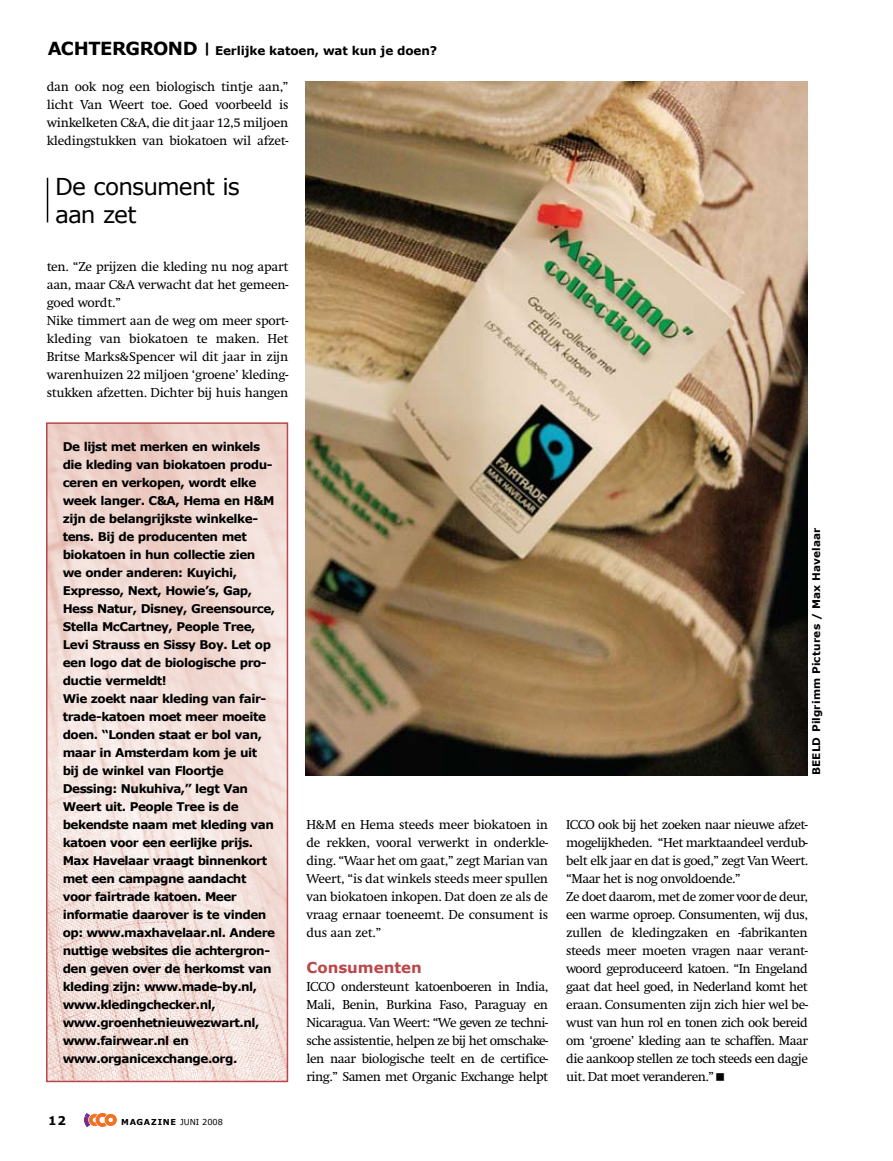
<style>
.page{position:relative;width:893px;height:1161px;background:#fff}
.page>*{position:absolute;margin:0;border:0;box-sizing:border-box;transform-origin:0 0}
.t1{font:23.25px/27.9px "Verdana";letter-spacing:-.035em;color:#000}
.t2{font:700 15px "Verdana";color:#bb474a}
.t3{font:13.5px/18px "Swift EF";letter-spacing:-.04em;color:#000;text-align:justify}
.t4{font:13.5px/18px "Swift EF";letter-spacing:-.02em;color:#000}
.t5{font:700 12px/18px "Verdana";letter-spacing:-.04em;color:#000}
.t6{font:700 12px "Verdana";letter-spacing:-.01em;color:#000}
.t7{font:700 10.5px "Verdana";letter-spacing:.015em;color:#000}
.t8{font:700 8.25px "Verdana";letter-spacing:.085em;color:#000}
.s1{font-size:18px}
.s2{font-weight:400}
</style>
<div class="page">
<svg style="left:85px;top:1113px;width:31px;height:13px"></svg>
<img style="left:49px;top:425px;width:236px;height:654px">
<div style="left:46px;top:422px;width:242px;height:660px;border:2px solid #bb474a"></div>
<hr style="left:47px;top:178px;width:1px;height:44px;background:#000">
<img style="left:305px;top:82px;width:503px;height:693px">
<p class="t6" style="left:48px;top:43px;width:391px"><span class="s1">ACHTERGROND</span> <sup>|</sup> Eerlijke katoen, wat kun je doen?</p>
<p class="t3" style="left:47px;top:78px;width:243px">dan ook nog een biologisch tintje aan,” licht Van Weert toe. Goed voorbeeld is winkelketen C&amp;A, die dit jaar 12,5 miljoen kledingstukken van biokatoen wil afzet-</p>
<h1 class="t1" style="left:55px;top:173px;width:187px">De consument is aan zet</h1>
<p class="t4" style="left:47px;top:258px;width:243px">ten. “Ze prijzen die kleding nu nog apart aan, maar C&amp;A verwacht dat het gemeen&shy;goed wordt.”<br>Nike timmert aan de weg om meer sport&shy;kleding van biokatoen te maken. Het Britse Marks&amp;Spencer wil dit jaar in zijn warenhuizen 22 miljoen ‘groene’ kleding&shy;stukken afzetten. Dichter bij huis hangen</p>
<p class="t5" style="left:63px;top:438px;width:214px">De lijst met merken en winkels die kleding van biokatoen produ&shy;ceren en verkopen, wordt elke week langer. C&amp;A, Hema en H&amp;M zijn de belangrijkste winkelke&shy;tens. Bij de producenten met biokatoen in hun collectie zien we onder anderen: Kuyichi,<br>Expresso, Next, Howie’s, Gap,<br>Hess Natur, Disney, Greensource,<br>Stella McCartney, People Tree,<br>Levi Strauss en Sissy Boy. Let op een logo dat de biologische pro&shy;ductie vermeldt!<br>Wie zoekt naar kleding van fair&shy;trade-katoen moet meer moeite doen. “Londen staat er bol van, maar in Amsterdam kom je uit bij de winkel van Floortje<br>Dessing: Nukuhiva,” legt Van<br>Weert uit. People Tree is de bekendste naam met kleding van katoen voor een eerlijke prijs.<br>Max Havelaar vraagt binnenkort met een campagne aandacht voor fairtrade katoen. Meer informatie daarover is te vinden op: www.maxhavelaar.nl. Andere nuttige websites die achtergron&shy;den geven over de herkomst van kleding zijn: www.made-by.nl, www.kledingchecker.nl, www.groenhetnieuwezwart.nl, www.fairwear.nl en www.organicexchange.org.</p>
<p class="t5" style="left:48px;top:1112px;width:19px">12</p>
<p class="t8" style="left:121px;top:1117px;width:103px">MAGAZINE <span class="s2">JUNI 2008</span></p>
<p class="t3" style="left:306px;top:816px;width:243px">H&amp;M en Hema steeds meer biokatoen in de rekken, vooral verwerkt in onderkle&shy;ding. “Waar het om gaat,” zegt Marian van Weert, “is dat winkels steeds meer spullen van biokatoen inkopen. Dat doen ze als de vraag ernaar toeneemt. De consument is dus aan zet.”</p>
<p class="t2" style="left:306px;top:958px;width:117px">Consumenten</p>
<p class="t3" style="left:306px;top:978px;width:243px">ICCO ondersteunt katoenboeren in India, Mali, Benin, Burkina Faso, Paraguay en Nicaragua. Van Weert: “We geven ze techni&shy;sche assistentie, helpen ze bij het omschake&shy;len naar biologische teelt en de certifice&shy;ring.” Samen met Organic Exchange helpt</p>
<p class="t7" style="left:810px;top:775px;width:250px;rotate:-90deg">BEELD Pilgrimm Pictures / Max Havelaar</p>
<p class="t3" style="left:566px;top:816px;width:243px;text-align:left">ICCO ook bij het zoeken naar nieuwe afzet&shy;mogelijkheden. “Het marktaandeel verdub&shy;belt elk jaar en dat is goed,” zegt Van Weert. “Maar het is nog onvoldoende.”<br>Ze doet daarom, met de zomer voor de deur, een warme oproep. Consumenten, wij dus, zullen de kledingzaken en -fabrikanten steeds meer moeten vragen naar verant&shy;woord geproduceerd katoen. “In Engeland gaat dat heel goed, in Nederland komt het eraan. Consumenten zijn zich hier wel be&shy;wust van hun rol en tonen zich ook bereid om ‘groene’ kleding aan te schaffen. Maar die aankoop stellen ze toch steeds een dagje uit. Dat moet veranderen.”</p>
</div>
